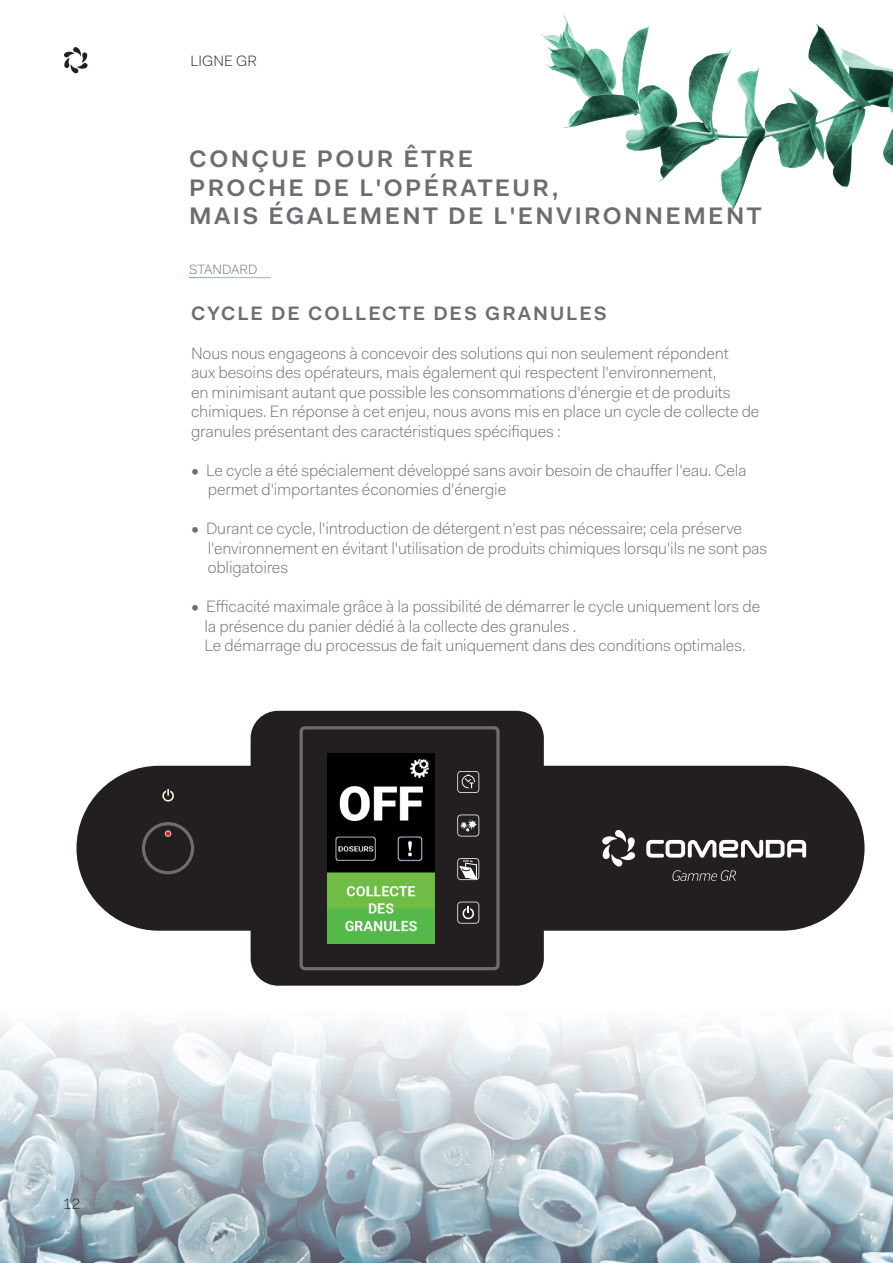
<style>
.page{position:relative;width:893px;height:1263px;background:#fff}
.page>*{position:absolute;margin:0;border:0;box-sizing:border-box;transform-origin:0 0}
.t1{font:600 24px/28.8px "Fakt Pro";letter-spacing:.1em;color:#6c6d70}
.t2{font:600 19.5px "Fakt Pro";letter-spacing:.1em;color:#6c6d70}
.t3{font:300 16.5px/19.5px "Fakt Pro";letter-spacing:-.01em;color:#6c6d70}
.t4{font:300 15px "Fakt Pro";color:#231f20}
.t5{font:300 13.5px "Fakt Pro";color:#6c6d70}
</style>
<div class="page">
<img style="left:0;top:1023px;width:893px;height:240px">
<img style="left:540px;top:15px;width:353px;height:201px">
<svg style="left:77px;top:711px;width:787px;height:275px;fill:#231f20"></svg>
<svg style="left:162px;top:789px;width:12px;height:12px"></svg>
<svg style="left:672px;top:870px;width:64px;height:11px"></svg>
<svg style="left:646px;top:840px;width:160px;height:18px"></svg>
<svg style="left:602px;top:830px;width:33px;height:36px"></svg>
<svg style="left:298px;top:725px;width:203px;height:247px;background:#2a2727"></svg>
<svg style="left:457px;top:814px;width:22px;height:22px"></svg>
<svg style="left:457px;top:858px;width:22px;height:22px"></svg>
<svg style="left:457px;top:771px;width:22px;height:22px"></svg>
<svg style="left:457px;top:902px;width:22px;height:22px"></svg>
<img style="left:328px;top:753px;width:106px;height:190px">
<svg style="left:142px;top:822px;width:52px;height:52px;background:#312d2e"></svg>
<div style="left:165px;top:830px;width:6px;height:7px;border:1px solid #d4d5d7;border-radius:50%"></div>
<svg style="left:64px;top:47px;width:24px;height:26px"></svg>
<p class="t4" style="left:190px;top:51px;width:68px">LIGNE GR</p>
<h1 class="t1" style="left:189px;top:144px;width:574px">CONÇUE POUR ÊTRE<br>PROCHE DE L'OPÉRATEUR,<br>MAIS ÉGALEMENT DE L'ENVIRONNEMENT</h1>
<p class="t5" style="left:189px;top:260px;width:70px">STANDARD</p>
<p class="t2" style="left:191px;top:300px;width:417px">CYCLE DE COLLECTE DES GRANULES</p>
<p class="t3" style="left:191px;top:343px;width:570px">Nous nous engageons à concevoir des solutions qui non seulement répondent<br>aux besoins des opérateurs, mais également qui respectent l'environnement,<br>en minimisant autant que possible les consommations d'énergie et de produits chimiques. En réponse à cet enjeu, nous avons mis en place un cycle de collecte de granules présentant des caractéristiques spécifiques :</p>
<p class="t3" style="left:208px;top:460px;width:540px;text-indent:-17px">• Le cycle a été spécialement développé sans avoir besoin de chauffer l'eau. Cela permet d'importantes économies d'énergie</p>
<p class="t3" style="left:208px;top:519px;width:561px;text-indent:-17px">• Durant ce cycle, l'introduction de détergent n'est pas nécessaire; cela préserve l'environnement en évitant l'utilisation de produits chimiques lorsqu'ils ne sont pas obligatoires</p>
<p class="t3" style="left:204px;top:597px;width:557px;text-indent:-13px">• Efficacité maximale grâce à la possibilité de démarrer le cycle uniquement lors de la présence du panier dédié à la collecte des granules .<br>Le démarrage du processus de fait uniquement dans des conditions optimales.</p>
<p class="t4" style="left:63px;top:1194px;width:19px">12</p>
</div>
